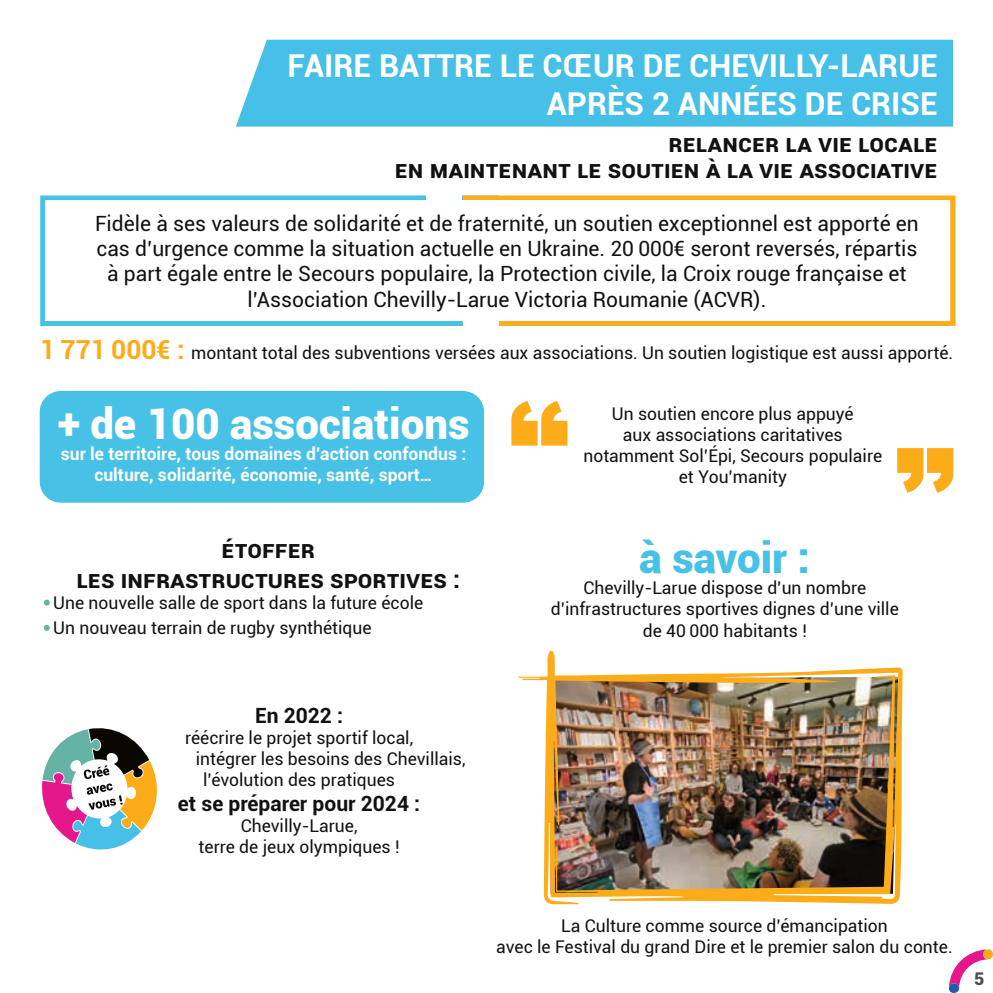
<style>
.page{position:relative;width:993px;height:993px;background:#fff}
.page>*{position:absolute;margin:0;border:0;box-sizing:border-box;transform-origin:0 0}
.t1{font:900 42px "Roboto";color:#fff}
.t2{font:900 42px "Roboto";color:#47c1e5}
.t3{font:700 31.5px/37.8px "Roboto";color:#fff;text-align:right}
.t4{font:700 24.5px/29.8px "Roboto";color:#11110f;text-align:center}
.t5{font:21px/25.2px "Roboto";color:#11110f;text-align:center}
.t6{font:700 21px "Roboto";color:#11110f}
.t7{font:17.5px/21px "Roboto";color:#11110f;text-align:center}
.t8{font:700 17.5px/21px "Roboto";color:#fff;text-align:center}
.t9{font:900 17.5px "Roboto";color:#4d4f4e}
.s1{font-weight:700;font-size:26.25px;color:#fcac19}
</style>
<div class="page">
<div style="left:236px;top:40px;width:716px;height:86px;background:#46c0e6"></div>
<div style="left:40px;top:195px;width:458px;height:131px;border:5px solid #47c1e5"></div>
<div style="left:462px;top:195px;width:493px;height:131px;border:5px solid #fcad1d"></div>
<div style="left:426px;top:189px;width:36px;height:32px;background:#fff"></div>
<div style="left:463px;top:311px;width:36px;height:29px;background:#fff"></div>
<div style="left:46px;top:201px;width:903px;height:119px;background:#fff"></div>
<svg style="left:42px;top:728px;width:115px;height:122px"></svg>
<svg style="left:897px;top:448px;width:55px;height:44px"></svg>
<svg style="left:511px;top:401px;width:56px;height:44px"></svg>
<div style="left:40px;top:391px;width:444px;height:111px;background:#47c1e5;border-radius:21px"></div>
<svg style="left:44px;top:599px;width:6px;height:6px"></svg>
<svg style="left:44px;top:624px;width:6px;height:6px"></svg>
<img style="left:518px;top:651px;width:384px;height:253px">
<svg style="left:949px;top:949px;width:43px;height:43px"></svg>
<h2 class="t3" style="left:287px;top:46px;width:651px">FAIRE BATTRE LE CŒUR DE CHEVILLY-LARUE<br>APRÈS 2 ANNÉES DE CRISE</h2>
<h3 class="t4" style="left:395px;top:129px;width:544px;line-height:26.2px;text-align:right">Relancer la vie locale<br>en maintenant le soutien à la vie associative</h3>
<p class="t5" style="left:95px;top:210px;width:825px">Fidèle à ses valeurs de solidarité et de fraternité, un soutien exceptionnel est apporté en cas d’urgence comme la situation actuelle en Ukraine. 20 000€ seront reversés, répartis à part égale entre le Secours populaire, la Protection civile, la Croix rouge française et l’Association Chevilly-Larue Victoria Roumanie (ACVR).</p>
<p class="t7" style="left:40px;top:341px;width:914px"><span class="s1">1 771 000€ :</span> montant total des subventions versées aux associations. Un soutien logistique est aussi apporté.</p>
<h1 class="t1" style="left:58px;top:394px;width:413px">+ de 100 associations</h1>
<p class="t8" style="left:61px;top:443px;width:407px">sur le territoire, tous domaines d’action confondus : culture, solidarité, économie, santé, sport…</p>
<h3 class="t4" style="left:76px;top:533px;width:385px">étoffer<br>les infrastructures sportives :</h3>
<p class="t7" style="left:53px;top:589px;width:371px;line-height:25.2px;text-align:left">Une nouvelle salle de sport dans la future école<br>Un nouveau terrain de rugby synthétique</p>
<p class="t7" style="left:583px;top:403px;width:300px">Un soutien encore plus appuyé<br>aux associations caritatives notamment Sol’Épi, Secours populaire et You’manity</p>
<h1 class="t2" style="left:639px;top:528px;width:172px">à savoir :</h1>
<p class="t7" style="left:550px;top:577px;width:349px">Chevilly-Larue dispose d’un nombre d’infrastructures sportives dignes d’une ville de 40 000 habitants !</p>
<p class="t6" style="left:255px;top:700px;width:90px">En 2022 :</p>
<p class="t7" style="left:185px;top:726px;width:229px">réécrire le projet sportif local,</p>
<p class="t7" style="left:196px;top:747px;width:271px">intégrer les besoins des Chevillais,</p>
<p class="t7" style="left:203px;top:768px;width:193px">l’évolution des pratiques</p>
<p class="t6" style="left:178px;top:788px;width:244px">et se préparer pour 2024 :</p>
<p class="t7" style="left:198px;top:814px;width:202px">Chevilly-Larue,<br>terre de jeux olympiques !</p>
<p class="t7" style="left:496px;top:914px;width:457px">La Culture comme source d’émancipation<br>avec le Festival du grand Dire et le premier salon du conte.</p>
<p class="t9" style="left:973px;top:966px;width:12px">5</p>
</div>
